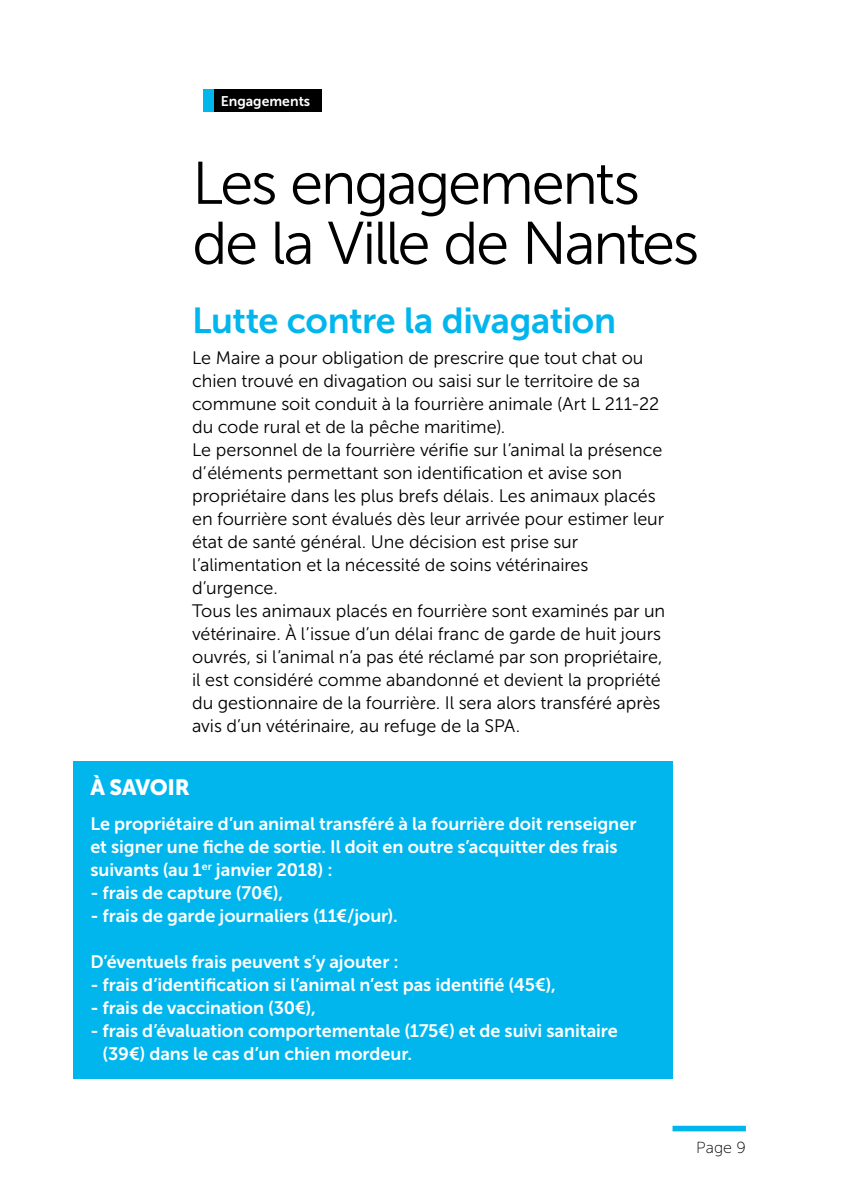
<style>
.page{position:relative;width:842px;height:1191px;background:#fff}
.page>*{position:absolute;margin:0;border:0;box-sizing:border-box;transform-origin:0 0}
.t1{font:60px/60px "Museo Sans 300";letter-spacing:-.04em;color:#000}
.t2{font:36px "Museo Sans 700";letter-spacing:-.01em;color:#00b6ed}
.t3{font:22px "Museo Sans 900";letter-spacing:-.015em;color:#fff}
.t4{font:18px/23px "Museo Sans 300";letter-spacing:-.005em;color:#000}
.t5{font:18px/23px "Museo Sans 700";color:#fff}
.t6{font:16px "Museo Sans 100";color:#000}
.t7{font:14px "Museo Sans 700";color:#fff}
</style>
<div class="page">
<div style="left:672px;top:1125px;width:74px;height:6px;background:#00b6ed"></div>
<div style="left:203px;top:89px;width:12px;height:23px;background:#00b6ed"></div>
<div style="left:215px;top:89px;width:107px;height:23px;background:#000"></div>
<div style="left:73px;top:761px;width:599px;height:317px;background:#00b6ed"></div>
<p class="t7" style="left:221px;top:93px;width:91px">Engagements</p>
<h1 class="t1" style="left:192px;top:154px;width:509px">Les engagements de la Ville de Nantes</h1>
<h2 class="t2" style="left:192px;top:300px;width:425px">Lutte contre la divagation</h2>
<p class="t4" style="left:192px;top:346px;width:475px">Le Maire a pour obligation de prescrire que tout chat ou chien trouvé en divagation ou saisi sur le territoire de sa commune soit conduit à la fourrière animale (Art L 211-22 du code rural et de la pêche maritime).<br>Le personnel de la fourrière vérifie sur l’animal la présence d’éléments permettant son identification et avise son propriétaire dans les plus brefs délais. Les animaux placés en fourrière sont évalués dès leur arrivée pour estimer leur état de santé général. Une décision est prise sur l’alimentation et la nécessité de soins vétérinaires d’urgence.<br>Tous les animaux placés en fourrière sont examinés par un vétérinaire. À l’issue d’un délai franc de garde de huit jours ouvrés, si l’animal n’a pas été réclamé par son propriétaire, il est considéré comme abandonné et devient la propriété du gestionnaire de la fourrière. Il sera alors transféré après avis d’un vétérinaire, au refuge de la SPA.</p>
<p class="t3" style="left:90px;top:775px;width:101px">À SAVOIR</p>
<p class="t5" style="left:90px;top:812px;width:547px">Le propriétaire d’un animal transféré à la fourrière doit renseigner et signer une fiche de sortie. Il doit en outre s’acquitter des frais suivants (au 1<sup>er</sup> janvier 2018) :</p>
<p class="t5" style="left:90px;top:881px;width:194px">- frais de capture (70€),</p>
<p class="t5" style="left:90px;top:904px;width:309px">- frais de garde journaliers (11€/jour).</p>
<p class="t5" style="left:90px;top:950px;width:310px">D’éventuels frais peuvent s’y ajouter :</p>
<p class="t5" style="left:90px;top:973px;width:467px">- frais d’identification si l’animal n’est pas identifié (45€),</p>
<p class="t5" style="left:90px;top:996px;width:227px">- frais de vaccination (30€),</p>
<p class="t5" style="left:103px;top:1019px;width:517px;text-indent:-12px">- frais d’évaluation comportementale (175€) et de suivi sanitaire (39€) dans le cas d’un chien mordeur.</p>
<p class="t6" style="left:696px;top:1138px;width:51px">Page 9</p>
</div>
